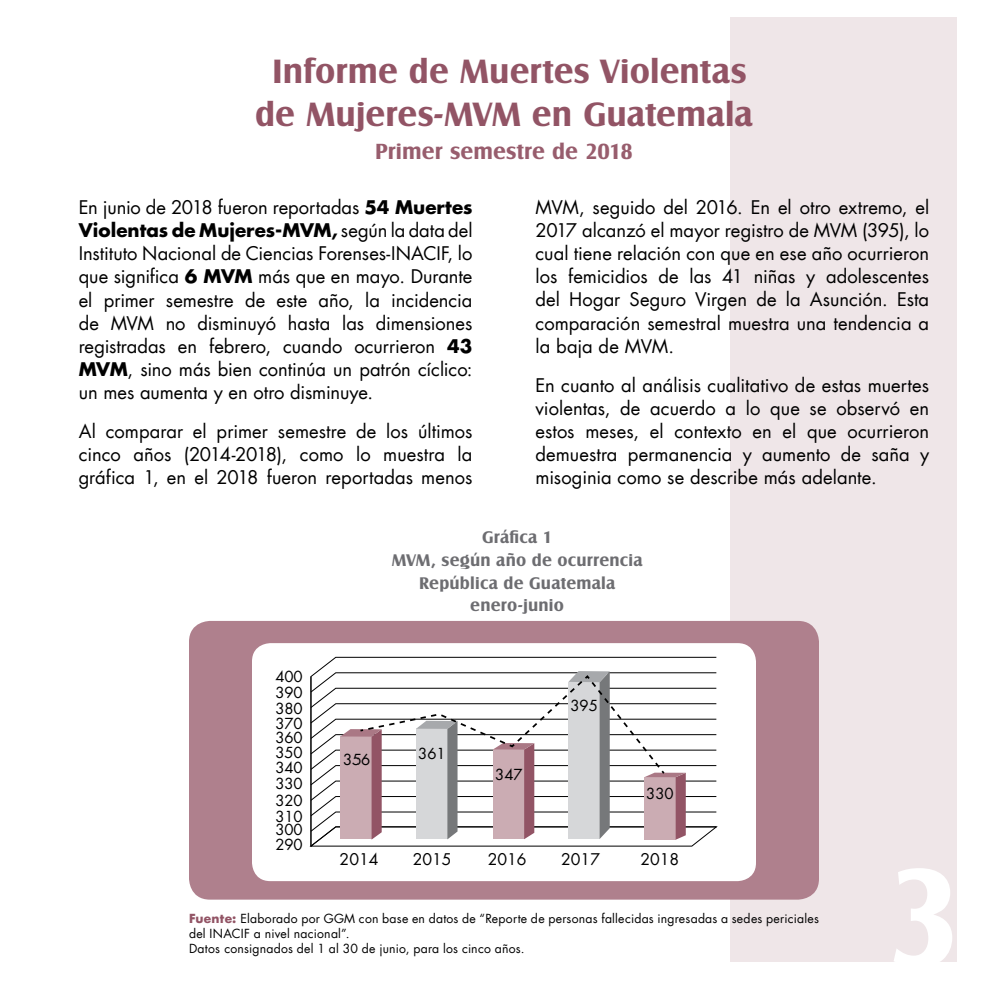
<style>
.page{position:relative;width:1008px;height:1008px;background:#fff}
.page>*{position:absolute;margin:0;border:0;box-sizing:border-box;transform-origin:0 0}
.t1{font:700 143.5px "Castle T";color:#fff}
.t2{font:700 35px/42.4px "Castle T";color:#925465;text-align:center}
.t3{font:700 22.75px "Castle T";letter-spacing:.005em;color:#985d6d}
.t4{font:18.38px/23.1px "Futura LT";color:#000;text-align:justify}
.t5{font:700 17.5px/22.8px "Castle T";letter-spacing:.015em;color:#6d6d71;text-align:center}
.t6{font:15.75px "Futura LT";color:#000}
.t7{font:14.88px/14.9px "Futura LT";color:#000}
.t8{font:12.25px/14.7px "Futura LT";letter-spacing:.02em;color:#000}
.s1{font-weight:700}
.s2{font-weight:700;color:#925465}
</style>
<div class="page">
<div style="left:730px;top:17px;width:226px;height:945px;background:#efe6e8"></div>
<div style="left:189px;top:621px;width:630px;height:279px;background:#af808d;border-radius:21px"></div>
<div style="left:252px;top:643px;width:504px;height:238px;background:#fff;border-radius:18px"></div>
<svg style="left:317px;top:656px;width:400px;height:15px"></svg>
<svg style="left:310px;top:671px;width:408px;height:176px"></svg>
<h2 class="t2" style="left:255px;top:50px;width:499px">Informe de Muertes Violentas de Mujeres-MVM en Guatemala</h2>
<p class="t3" style="left:375px;top:139px;width:259px">Primer semestre de 2018</p>
<p class="t4" style="left:79px;top:196px;width:395px">En junio de 2018 fueron reportadas <span class="s1">54 Muertes Violentas de Mujeres-MVM,</span> según la data del Instituto Nacional de Ciencias Forenses-INACIF, lo que significa <span class="s1">6 MVM</span> más que en mayo. Durante el primer semestre de este año, la incidencia de MVM no disminuyó hasta las dimensiones registradas en febrero, cuando ocurrieron <span class="s1">43<br>MVM</span>, sino más bien continúa un patrón cíclico: un mes aumenta y en otro disminuye.</p>
<p class="t4" style="left:79px;top:420px;width:395px">Al comparar el primer semestre de los últimos cinco años (2014-2018), como lo muestra la gráfica 1, en el 2018 fueron reportadas menos</p>
<p class="t4" style="left:535px;top:196px;width:395px">MVM, seguido del 2016. En el otro extremo, el 2017 alcanzó el mayor registro de MVM (395), lo cual tiene relación con que en ese año ocurrieron los femicidios de las 41 niñas y adolescentes del Hogar Seguro Virgen de la Asunción. Esta comparación semestral muestra una tendencia a la baja de MVM.</p>
<p class="t4" style="left:535px;top:374px;width:395px">En cuanto al análisis cualitativo de estas muertes violentas, de acuerdo a lo que se observó en estos meses, el contexto en el que ocurrieron demuestra permanencia y aumento de saña y misoginia como se describe más adelante.</p>
<p class="t7" style="left:275px;top:669px;width:29px">400</p>
<p class="t7" style="left:275px;top:685px;width:29px;text-align:justify">390<br>380<br>370<br>360<br>350<br>340</p>
<p class="t7" style="left:275px;top:775px;width:29px;line-height:17.3px">330<br>320</p>
<p class="t7" style="left:275px;top:810px;width:29px;line-height:13.1px">310<br>300</p>
<p class="t7" style="left:275px;top:837px;width:29px">290</p>
<p class="t5" style="left:392px;top:526px;width:252px">Gráfica 1<br>MVM, según año de ocurrencia<br>República de Guatemala enero-junio</p>
<p class="t7" style="left:343px;top:753px;width:29px">356</p>
<p class="t7" style="left:418px;top:747px;width:29px">361</p>
<p class="t7" style="left:495px;top:768px;width:29px">347</p>
<p class="t7" style="left:570px;top:698px;width:29px">395</p>
<p class="t7" style="left:646px;top:786px;width:29px">330</p>
<p class="t6" style="left:340px;top:849px;width:40px">2014</p>
<p class="t6" style="left:413px;top:849px;width:40px">2015</p>
<p class="t6" style="left:488px;top:849px;width:40px">2016</p>
<p class="t6" style="left:561px;top:849px;width:40px">2017</p>
<p class="t6" style="left:640px;top:849px;width:40px">2018</p>
<p class="t8" style="left:189px;top:911px;width:632px"><span class="s2">Fuente:</span> Elaborado por GGM con base en datos de “Reporte de personas fallecidas ingresadas a sedes periciales del INACIF a nivel nacional”.<br>Datos consignados del 1 al 30 de junio, para los cinco años.</p>
<h1 class="t1" style="left:885px;top:835px;width:80px">3</h1>
</div>
